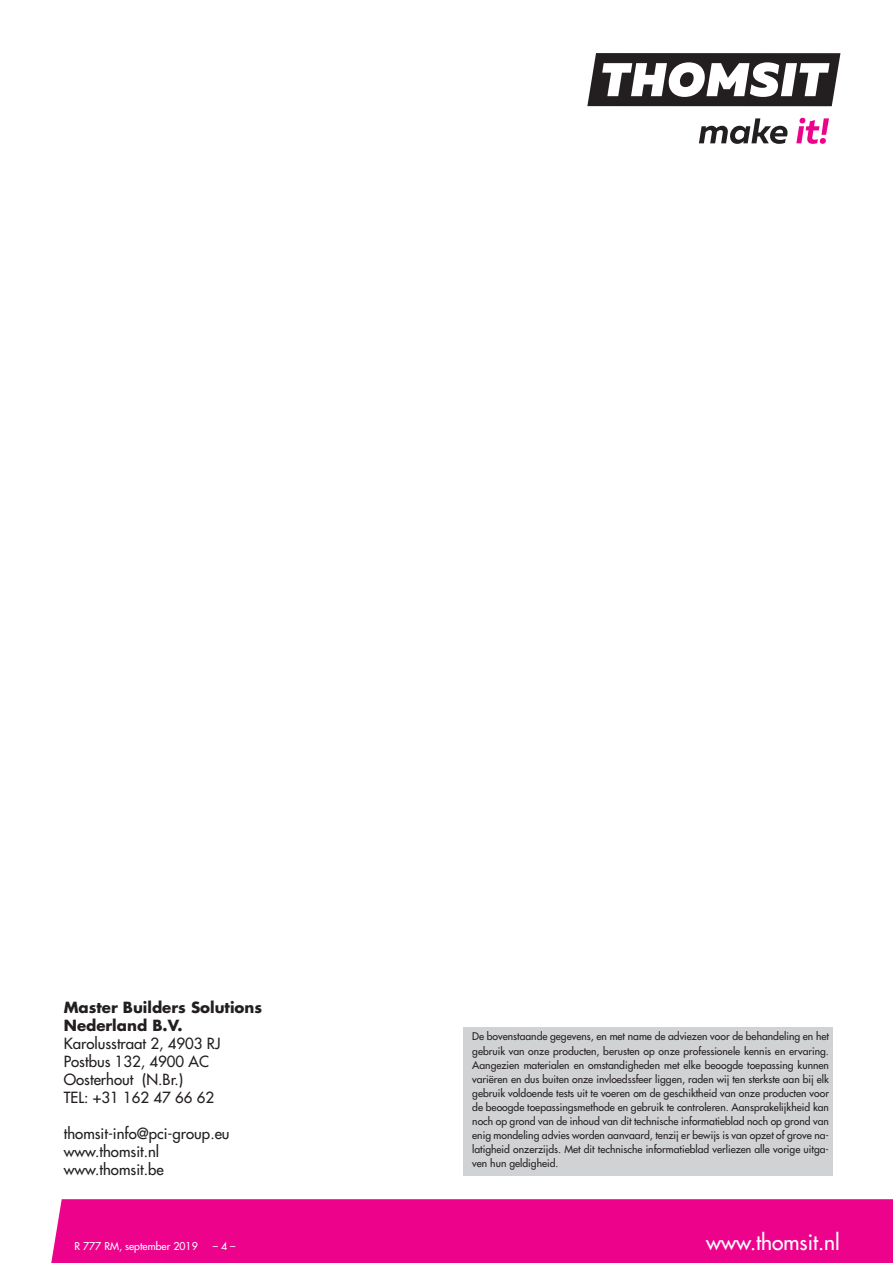
<style>
.page{position:relative;width:893px;height:1263px;background:#fff}
.page>*{position:absolute;margin:0;border:0;box-sizing:border-box;transform-origin:0 0}
.t1{font:21px "Futura";color:#fff}
.t2{font:500 15px/18px "Futura CE";color:#231f20}
.t3{font:700 15px/18px "Futura CE";color:#231f20}
.t4{font:10.5px "Futura";color:#fff}
.t5{font:10.35px/14.1px "Futura";color:#231f20;text-align:justify}
</style>
<div class="page">
<svg style="left:587px;top:53px;width:253px;height:53px"></svg>
<svg style="left:699px;top:118px;width:89px;height:26px"></svg>
<svg style="left:796px;top:118px;width:33px;height:26px"></svg>
<div style="left:51px;top:1199px;width:842px;height:64px;background:#ed028c"></div>
<div style="left:463px;top:1027px;width:370px;height:148px;background:#d1d2d4"></div>
<h2 class="t3" style="left:64px;top:999px;width:200px">Master Builders Solutions<br>Nederland B.V.</h2>
<h2 class="t2" style="left:64px;top:1035px;width:158px">Karolusstraat 2, 4903 RJ<br>Postbus 132, 4900 AC<br>Oosterhout (N.Br.)<br>TEL: +31 162 47 66 62</h2>
<h2 class="t2" style="left:64px;top:1125px;width:167px">thomsit-info@pci-group.eu www.thomsit.nl www.thomsit.be</h2>
<p class="t5" style="left:472px;top:1030px;width:358px">De bovenstaande gegevens, en met name de adviezen voor de behandeling en het gebruik van onze producten, berusten op onze professionele kennis en ervaring.<br>Aangezien materialen en omstandigheden met elke beoogde toepassing kunnen variëren en dus buiten onze invloedssfeer liggen, raden wij ten sterkste aan bij elk gebruik voldoende tests uit te voeren om de geschiktheid van onze producten voor de beoogde toepassingsmethode en gebruik te controleren. Aansprakelijkheid kan noch op grond van de inhoud van dit technische informatieblad noch op grond van enig mondeling advies worden aanvaard, tenzij er bewijs is van opzet of grove na&shy;latigheid onzerzijds. Met dit technische informatieblad verliezen alle vorige uitga&shy;ven hun geldigheid.</p>
<p class="t4" style="left:74px;top:1241px;width:125px">R 777 RM, september 2019</p>
<p class="t4" style="left:213px;top:1241px;width:24px">–4–</p>
<h1 class="t1" style="left:706px;top:1232px;width:135px">www.thomsit.nl</h1>
</div>
